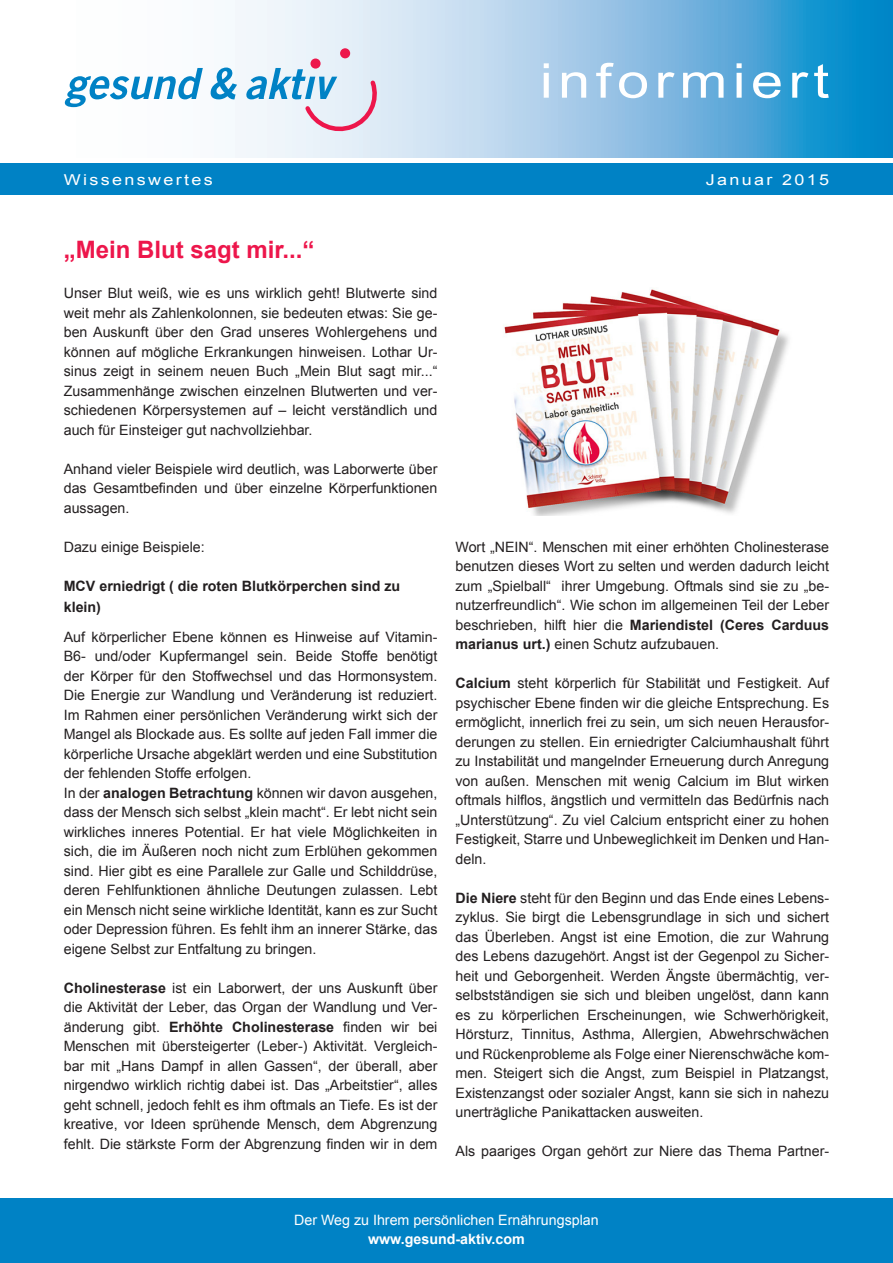
<style>
.page{position:relative;width:893px;height:1263px;background:#fff}
.page>*{position:absolute;margin:0;border:0;box-sizing:border-box;transform-origin:0 0}
.t1{font:48px "Arial";letter-spacing:.095em;color:#fff;scale:1.2 1}
.Headline_rot{font:700 24px "Arial";color:#ed164b}
.Weisse_Schrift_links{font:15px "Arial";letter-spacing:.13em;color:#fff;scale:1.2 1}
.Weisse_Schrift_recht{font:15px "Arial";letter-spacing:.13em;color:#fff;scale:1.2 1}
.Fließtext{font:14.25px/19.5px "Arial";color:#231f20;text-align:justify}
.Subline_blau{font:700 14.25px/21px "Arial";color:#231f20}
.t2{font:14.25px "Arial";color:#fff}
.t3{font:700 14.25px "Arial";color:#fff}
.s1{font-weight:700}
</style>
<div class="page">
<svg style="left:71px;top:0;width:822px;height:157px"></svg>
<div style="left:0;top:163px;width:893px;height:32px;background:#0082c5"></div>
<svg style="left:64px;top:68px;width:139px;height:39px"></svg>
<svg style="left:210px;top:68px;width:27px;height:31px"></svg>
<svg style="left:246px;top:68px;width:133px;height:65px"></svg>
<div style="left:310px;top:59px;width:11px;height:10px;background:#ed164b;border-radius:50%"></div>
<div style="left:340px;top:48px;width:10px;height:10px;background:#ed164b;border-radius:50%"></div>
<div style="left:0;top:1198px;width:893px;height:65px;background:#0082c5"></div>
<img style="left:503px;top:289px;width:286px;height:227px">
<h1 class="t1" style="left:540px;top:49px;width:243px">informiert</h1>
<p class="Weisse_Schrift_links" style="left:64px;top:170px;width:126px">Wissenswertes</p>
<p class="Weisse_Schrift_recht" style="left:706px;top:170px;width:104px">Januar 2015</p>
<p class="Headline_rot" style="left:64px;top:233px;width:252px">„Mein Blut sagt mir...“</p>
<p class="Fließtext" style="left:64px;top:283px;width:375px">Unser Blut weiß, wie es uns wirklich geht! Blutwerte sind weit mehr als Zahlenkolonnen, sie bedeuten etwas: Sie ge&shy;ben Auskunft über den Grad unseres Wohlergehens und können auf mögliche Erkrankungen hinweisen. Lothar Ur&shy;sinus zeigt in seinem neuen Buch „Mein Blut sagt mir...“ Zusammenhänge zwischen einzelnen Blutwerten und ver&shy;schiedenen Körpersystemen auf – leicht verständlich und auch für Einsteiger gut nachvollziehbar.</p>
<p class="Fließtext" style="left:64px;top:459px;width:375px">Anhand vieler Beispiele wird deutlich, was Laborwerte über das Gesamtbefinden und über einzelne Körperfunktionen aussagen.</p>
<p class="Fließtext" style="left:64px;top:537px;width:142px">Dazu einige Beispiele:</p>
<p class="Subline_blau" style="left:64px;top:576px;width:338px">MCV erniedrigt ( die roten Blutkörperchen sind zu klein)</p>
<p class="Fließtext" style="left:64px;top:627px;width:375px">Auf körperlicher Ebene können es Hinweise auf Vitamin-B6- und/oder Kupfermangel sein. Beide Stoffe benötigt der Körper für den Stoffwechsel und das Hormonsystem.<br>Die Energie zur Wandlung und Veränderung ist reduziert.<br>Im Rahmen einer persönlichen Veränderung wirkt sich der Mangel als Blockade aus. Es sollte auf jeden Fall immer die körperliche Ursache abgeklärt werden und eine Substitution der fehlenden Stoffe erfolgen.</p>
<p class="Fließtext" style="left:64px;top:783px;width:375px">In der <span class="s1">analogen Betrachtung</span> können wir davon ausgehen, dass der Mensch sich selbst „klein macht“. Er lebt nicht sein wirkliches inneres Potential. Er hat viele Möglichkeiten in sich, die im Äußeren noch nicht zum Erblühen gekommen sind. Hier gibt es eine Parallele zur Galle und Schilddrüse, deren Fehlfunktionen ähnliche Deutungen zulassen. Lebt ein Mensch nicht seine wirkliche Identität, kann es zur Sucht oder Depression führen. Es fehlt ihm an innerer Stärke, das eigene Selbst zur Entfaltung zu bringen.</p>
<p class="Fließtext" style="left:64px;top:978px;width:375px"><span class="s1">Cholinesterase</span> ist ein Laborwert, der uns Auskunft über die Aktivität der Leber, das Organ der Wandlung und Ver&shy;änderung gibt. <span class="s1">Erhöhte Cholinesterase</span> finden wir bei Menschen mit übersteigerter (Leber-) Aktivität. Vergleich&shy;bar mit „Hans Dampf in allen Gassen“, der überall, aber nirgendwo wirklich richtig dabei ist. Das „Arbeitstier“, alles geht schnell, jedoch fehlt es ihm oftmals an Tiefe. Es ist der kreative, vor Ideen sprühende Mensch, dem Abgrenzung fehlt. Die stärkste Form der Abgrenzung finden wir in dem</p>
<p class="Fließtext" style="left:455px;top:537px;width:375px">Wort „NEIN“. Menschen mit einer erhöhten Cholinesterase benutzen dieses Wort zu selten und werden dadurch leicht zum „Spielball“ ihrer Umgebung. Oftmals sind sie zu „be&shy;nutzerfreundlich“. Wie schon im allgemeinen Teil der Leber beschrieben, hilft hier die <span class="s1">Mariendistel (Ceres Carduus marianus urt.)</span> einen Schutz aufzubauen.</p>
<p class="Fließtext" style="left:455px;top:673px;width:375px"><span class="s1">Calcium</span> steht körperlich für Stabilität und Festigkeit. Auf psychischer Ebene finden wir die gleiche Entsprechung. Es ermöglicht, innerlich frei zu sein, um sich neuen Herausfor&shy;derungen zu stellen. Ein erniedrigter Calciumhaushalt führt zu Instabilität und mangelnder Erneuerung durch Anregung von außen. Menschen mit wenig Calcium im Blut wirken oftmals hilflos, ängstlich und vermitteln das Bedürfnis nach „Unterstützung“. Zu viel Calcium entspricht einer zu hohen Festigkeit, Starre und Unbeweglichkeit im Denken und Han&shy;deln.</p>
<p class="Fließtext" style="left:455px;top:888px;width:375px"><span class="s1">Die Niere</span> steht für den Beginn und das Ende eines Lebens&shy;zyklus. Sie birgt die Lebensgrundlage in sich und sichert das Überleben. Angst ist eine Emotion, die zur Wahrung des Lebens dazugehört. Angst ist der Gegenpol zu Sicher&shy;heit und Geborgenheit. Werden Ängste übermächtig, ver&shy;selbstständigen sie sich und bleiben ungelöst, dann kann es zu körperlichen Erscheinungen, wie Schwerhörigkeit, Hörsturz, Tinnitus, Asthma, Allergien, Abwehrschwächen und Rückenprobleme als Folge einer Nierenschwäche kom&shy;men. Steigert sich die Angst, zum Beispiel in Platzangst, Existenzangst oder sozialer Angst, kann sie sich in nahezu unerträgliche Panikattacken ausweiten.</p>
<p class="Fließtext" style="left:455px;top:1141px;width:375px">Als paariges Organ gehört zur Niere das Thema Partner-</p>
<p class="t2" style="left:294px;top:1210px;width:306px">Der Weg zu Ihrem persönlichen Ernährungsplan</p>
<p class="t3" style="left:368px;top:1230px;width:158px">www.gesund-aktiv.com</p>
</div>
